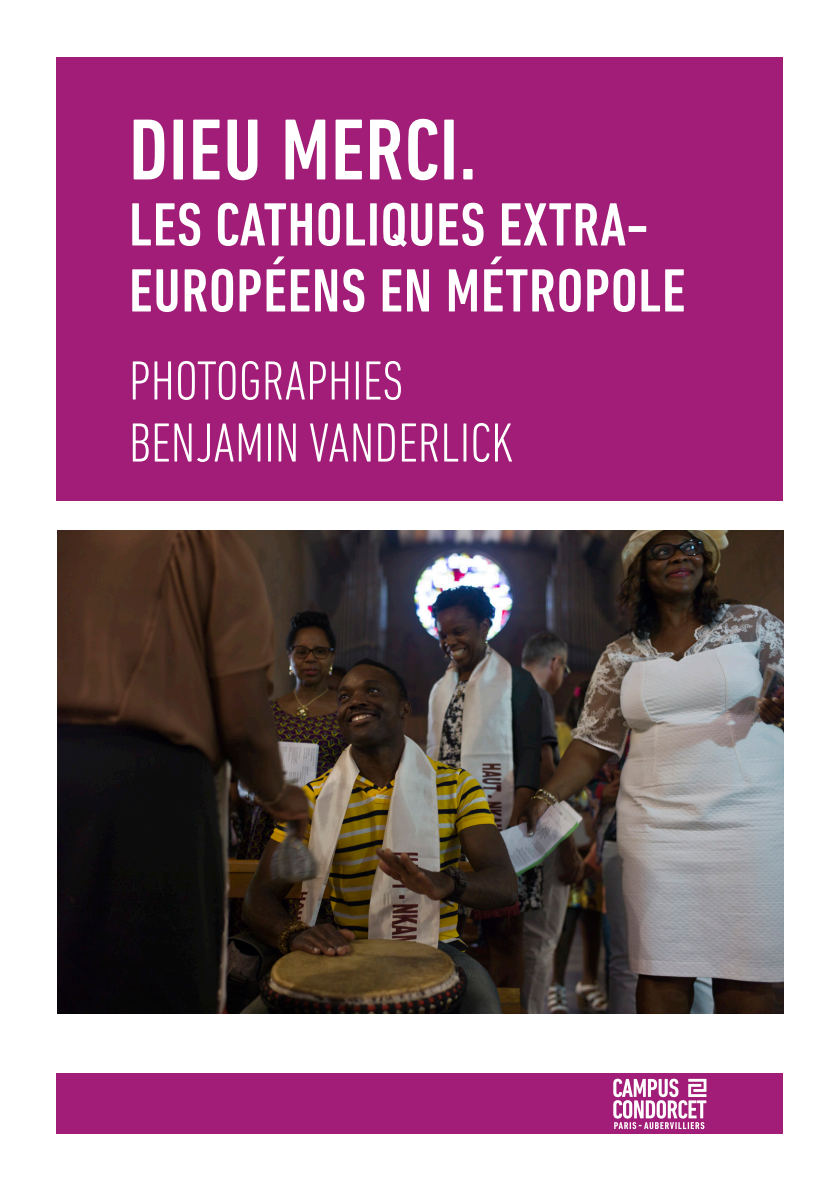
<style>
.page{position:relative;width:840px;height:1191px;background:#fff}
.page>*{position:absolute;margin:0;border:0;box-sizing:border-box;transform-origin:0 0}
.Titre_-_BOLD{font:500 condensed 88px "DIN Next LT Pro";letter-spacing:.01em;color:#fff}
.Titre_-_BOLD-2{font:500 condensed 62px/66px "DIN Next LT Pro";letter-spacing:.01em;color:#fff}
.Titre_-_LIGHT{font:300 condensed 56px/62px "DIN Next LT Pro";color:#fff}
</style>
<div class="page">
<div style="left:57px;top:57px;width:725px;height:443px;background:#a11d77"></div>
<img style="left:57px;top:531px;width:725px;height:482px">
<div style="left:57px;top:1073px;width:725px;height:61px;background:#a11d77"></div>
<svg style="left:613px;top:1078px;width:93px;height:51px"></svg>
<p class="Titre_-_BOLD" style="left:129px;top:100px;width:349px">DIEU MERCI.</p>
<p class="Titre_-_BOLD-2" style="left:129px;top:191px;width:557px">LES CATHOLIQUES EXTRA-<br>EUROPÉENS EN MÉTROPOLE</p>
<p class="Titre_-_LIGHT" style="left:129px;top:349px;width:386px">PHOTOGRAPHIES<br>BENJAMIN VANDERLICK</p>
</div>
